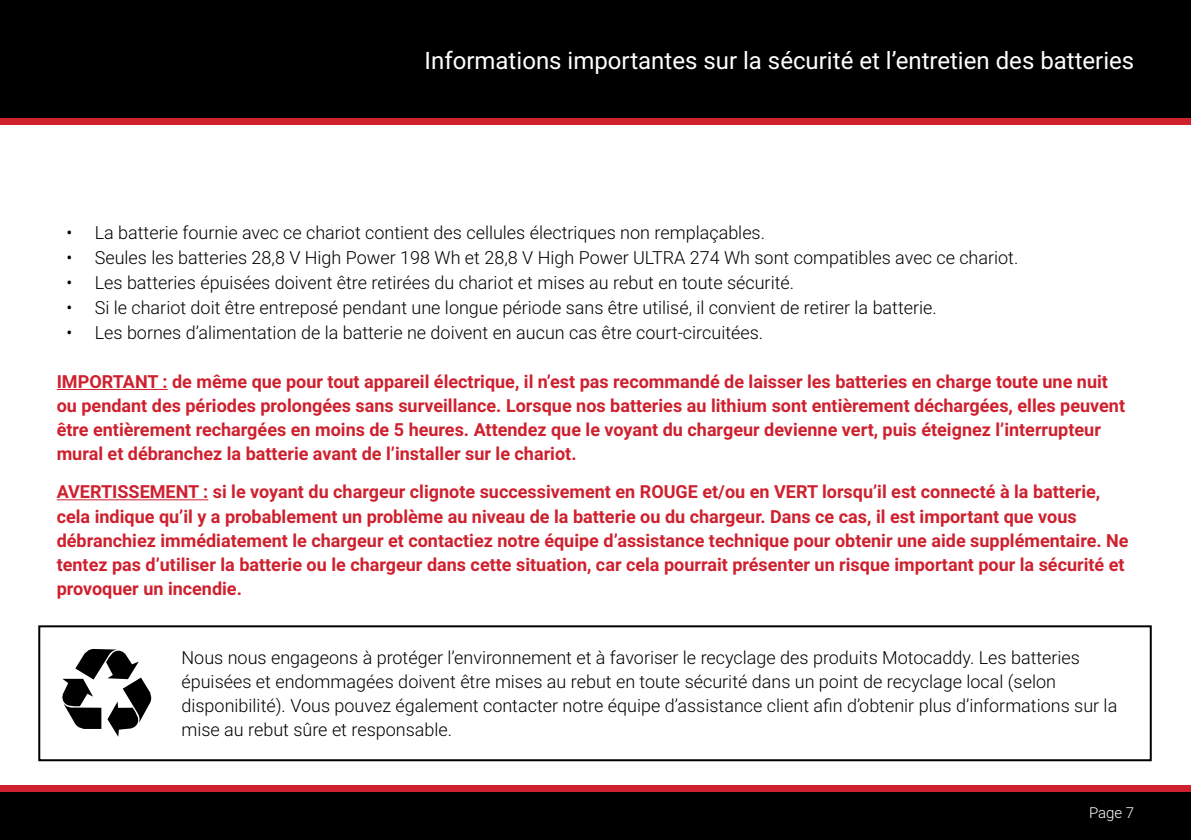
<style>
.page{position:relative;width:1191px;height:840px;background:#fff}
.page>*{position:absolute;margin:0;border:0;box-sizing:border-box;transform-origin:0 0}
.t1{font:24px "Roboto";color:#fff}
.t2{font:700 18px/24px "Roboto";color:#cf202e}
.t3{font:300 18px/24px "Roboto";color:#000}
.t4{font:300 15px "Roboto";color:#fff}
</style>
<div class="page">
<div style="left:0;top:790px;width:1191px;height:49px;background:#000"></div>
<div style="left:0;top:0;width:1191px;height:118px;background:#000"></div>
<div style="left:0;top:118px;width:1191px;height:6px;background:#cf202e"></div>
<div style="left:0;top:784px;width:1191px;height:7px;background:#cf202e"></div>
<hr style="left:57px;top:389px;width:111px;height:1px;background:#cf202e">
<hr style="left:57px;top:499px;width:151px;height:1px;background:#cf202e">
<div style="left:38px;top:625px;width:1113px;height:135px;border:2px solid #000"></div>
<svg style="left:62px;top:648px;width:90px;height:88px"></svg>
<h1 class="t1" style="left:424px;top:43px;width:711px">Informations importantes sur la sécurité et l’entretien des batteries</h1>
<p class="t3" style="left:66px;top:220px;width:700px">• La batterie fournie avec ce chariot contient des cellules électriques non remplaçables.</p>
<p class="t3" style="left:66px;top:245px;width:953px">• Seules les batteries 28,8 V High Power 198 Wh et 28,8 V High Power ULTRA 274 Wh sont compatibles avec ce chariot.</p>
<p class="t3" style="left:66px;top:270px;width:729px">• Les batteries épuisées doivent être retirées du chariot et mises au rebut en toute sécurité.</p>
<p class="t3" style="left:66px;top:295px;width:872px">• Si le chariot doit être entreposé pendant une longue période sans être utilisé, il convient de retirer la batterie.</p>
<p class="t3" style="left:66px;top:320px;width:698px">• Les bornes d’alimentation de la batterie ne doivent en aucun cas être court-circuitées.</p>
<p class="t2" style="left:57px;top:369px;width:1069px">IMPORTANT : de même que pour tout appareil électrique, il n’est pas recommandé de laisser les batteries en charge toute une nuit ou pendant des périodes prolongées sans surveillance. Lorsque nos batteries au lithium sont entièrement déchargées, elles peuvent être entièrement rechargées en moins de 5 heures. Attendez que le voyant du chargeur devienne vert, puis éteignez l’interrupteur mural et débranchez la batterie avant de l’installer sur le chariot.</p>
<p class="t2" style="left:57px;top:479px;width:1073px">AVERTISSEMENT : si le voyant du chargeur clignote successivement en ROUGE et/ou en VERT lorsqu’il est connecté à la batterie, cela indique qu’il y a probablement un problème au niveau de la batterie ou du chargeur. Dans ce cas, il est important que vous débranchiez immédiatement le chargeur et contactiez notre équipe d’assistance technique pour obtenir une aide supplémentaire. Ne tentez pas d’utiliser la batterie ou le chargeur dans cette situation, car cela pourrait présenter un risque important pour la sécurité et provoquer un incendie.</p>
<p class="t3" style="left:181px;top:644px;width:937px">Nous nous engageons à protéger l’environnement et à favoriser le recyclage des produits Motocaddy. Les batteries épuisées et endommagées doivent être mises au rebut en toute sécurité dans un point de recyclage local (selon disponibilité). Vous pouvez également contacter notre équipe d’assistance client afin d’obtenir plus d’informations sur la mise au rebut sûre et responsable.</p>
<p class="t4" style="left:1089px;top:802px;width:47px">Page 7</p>
</div>
